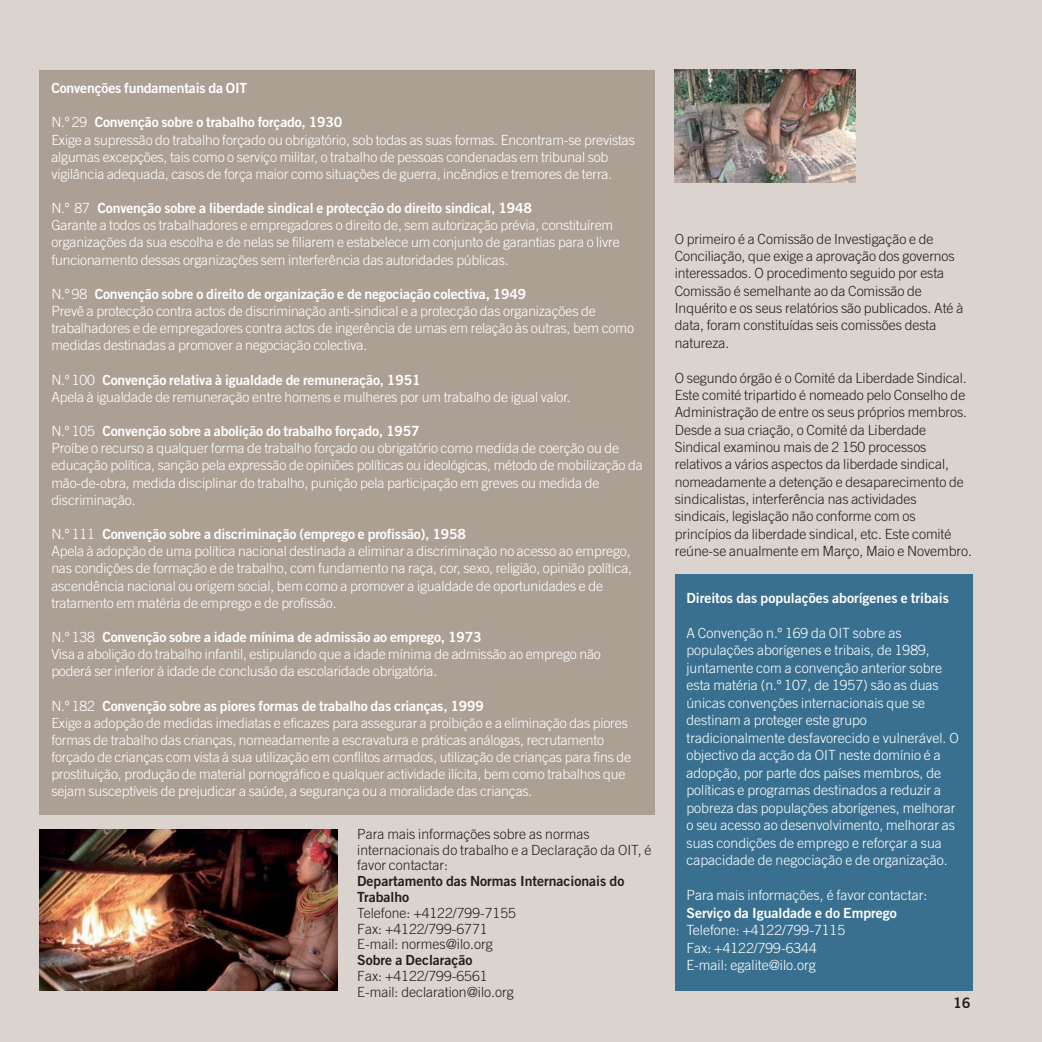
<style>
.page{position:relative;width:1042px;height:1042px;background:#dbd4ce}
.page>*{position:absolute;margin:0;border:0;box-sizing:border-box;transform-origin:0 0}
.t1{font:14.35px "Trade Gothic Bold Two";color:#231f20}
.t2{font:300 14px/17.2px "Trade Gothic";letter-spacing:-.01em;color:#fff}
.t3{font:300 14px/17.3px "Trade Gothic";letter-spacing:-.005em;color:#231f20}
.t4{font:14px "Trade Gothic Bold Two";color:#fff}
.s1{font-family:"Trade Gothic Bold Two";font-weight:400}
</style>
<div class="page">
<div style="left:40px;top:70px;width:615px;height:744px;background:#aca095"></div>
<img style="left:675px;top:70px;width:180px;height:113px">
<img style="left:40px;top:830px;width:297px;height:160px">
<div style="left:675px;top:573px;width:297px;height:417px;background:#397090"></div>
<p class="t4" style="left:51px;top:83px;width:197px">Convenções fundamentais da OIT</p>
<p class="t2" style="left:51px;top:115px;width:585px">N.º 29 <span class="s1">Convenção sobre o trabalho forçado, 1930<br></span>Exige a supressão do trabalho forçado ou obrigatório, sob todas as suas formas. Encontram-se previstas algumas excepções, tais como o serviço militar, o trabalho de pessoas condenadas em tribunal sob vigilância adequada, casos de força maior como situações de guerra, incêndios e tremores de terra.</p>
<p class="t2" style="left:51px;top:201px;width:570px">N.º 87 <span class="s1">Convenção sobre a liberdade sindical e protecção do direito sindical, 1948<br></span>Garante a todos os trabalhadores e empregadores o direito de, sem autorização prévia, constituírem organizações da sua escolha e de nelas se filiarem e estabelece um conjunto de garantias para o livre funcionamento dessas organizações sem interferência das autoridades públicas.</p>
<p class="t2" style="left:51px;top:287px;width:584px">N.º 98 <span class="s1">Convenção sobre o direito de organização e de negociação colectiva, 1949<br></span>Prevê a protecção contra actos de discriminação anti-sindical e a protecção das organizações de trabalhadores e de empregadores contra actos de ingerência de umas em relação às outras, bem como medidas destinadas a promover a negociação colectiva.</p>
<p class="t2" style="left:51px;top:372px;width:521px">N.º 100 <span class="s1">Convenção relativa à igualdade de remuneração, 1951<br></span>Apela à igualdade de remuneração entre homens e mulheres por um trabalho de igual valor.</p>
<p class="t2" style="left:51px;top:424px;width:593px">N.º 105 <span class="s1">Convenção sobre a abolição do trabalho forçado, 1957<br></span>Proíbe o recurso a qualquer forma de trabalho forçado ou obrigatório como medida de coerção ou de educação política, sanção pela expressão de opiniões políticas ou ideológicas, método de mobilização da mão-de-obra, medida disciplinar do trabalho, punição pela participação em greves ou medida de discriminação.</p>
<p class="t2" style="left:51px;top:527px;width:582px">N.º 111 <span class="s1">Convenção sobre a discriminação (emprego e profissão), 1958<br></span>Apela à adopção de uma política nacional destinada a eliminar a discriminação no acesso ao emprego, nas condições de formação e de trabalho, com fundamento na raça, cor, sexo, religião, opinião política, ascendência nacional ou origem social, bem como a promover a igualdade de oportunidades e de tratamento em matéria de emprego e de profissão.</p>
<p class="t2" style="left:51px;top:630px;width:551px">N.º 138 <span class="s1">Convenção sobre a idade mínima de admissão ao emprego, 1973<br></span>Visa a abolição do trabalho infantil, estipulando que a idade mínima de admissão ao emprego não poderá ser inferior à idade de conclusão da escolaridade obrigatória.</p>
<p class="t2" style="left:51px;top:698px;width:581px">N.º 182 <span class="s1">Convenção sobre as piores formas de trabalho das crianças, 1999<br></span>Exige a adopção de medidas imediatas e eficazes para assegurar a proibição e a eliminação das piores formas de trabalho das crianças, nomeadamente a escravatura e práticas análogas, recrutamento forçado de crianças com vista à sua utilização em conflitos armados, utilização de crianças para fins de prostituição, produção de material pornográfico e qualquer actividade ilícita, bem como trabalhos que sejam susceptíveis de prejudicar a saúde, a segurança ou a moralidade das crianças.</p>
<p class="t3" style="left:357px;top:827px;width:296px;line-height:15.8px">Para mais informações sobre as normas internacionais do trabalho e a Declaração da OIT, é favor contactar:<br><span class="s1">Departamento das Normas Internacionais do<br>Trabalho<br></span>Telefone: +4122/799-7155<br>Fax: +4122/799-6771<br>E-mail: normes@ilo.org<br><span class="s1">Sobre a Declaração<br></span>Fax: +4122/799-6561<br>E-mail: declaration@ilo.org</p>
<p class="t3" style="left:675px;top:231px;width:290px">O primeiro é a Comissão de Investigação e de Conciliação, que exige a aprovação dos governos interessados. O procedimento seguido por esta Comissão é semelhante ao da Comissão de Inquérito e os seus relatórios são publicados. Até à data, foram constituídas seis comissões desta natureza.</p>
<p class="t3" style="left:675px;top:370px;width:299px">O segundo órgão é o Comité da Liberdade Sindical.<br>Este comité tripartido é nomeado pelo Conselho de Administração de entre os seus próprios membros.<br>Desde a sua criação, o Comité da Liberdade Sindical examinou mais de 2 150 processos relativos a vários aspectos da liberdade sindical, nomeadamente a detenção e desaparecimento de sindicalistas, interferência nas actividades sindicais, legislação não conforme com os princípios da liberdade sindical, etc. Este comité reúne-se anualmente em Março, Maio e Novembro.</p>
<p class="t4" style="left:686px;top:593px;width:264px">Direitos das populações aborígenes e tribais</p>
<p class="t2" style="left:686px;top:625px;width:274px">A Convenção n.º 169 da OIT sobre as populações aborígenes e tribais, de 1989, juntamente com a convenção anterior sobre esta matéria (n.º 107, de 1957) são as duas únicas convenções internacionais que se destinam a proteger este grupo tradicionalmente desfavorecido e vulnerável. O objectivo da acção da OIT neste domínio é a adopção, por parte dos países membros, de políticas e programas destinados a reduzir a pobreza das populações aborígenes, melhorar o seu acesso ao desenvolvimento, melhorar as suas condições de emprego e reforçar a sua capacidade de negociação e de organização.</p>
<p class="t2" style="left:686px;top:888px;width:242px">Para mais informações, é favor contactar:<br><span class="s1">Serviço da Igualdade e do Emprego<br></span>Telefone: +4122/799-7115<br>Fax: +4122/799-6344<br>E-mail: egalite@ilo.org</p>
<p class="t1" style="left:953px;top:997px;width:19px">16</p>
</div>
